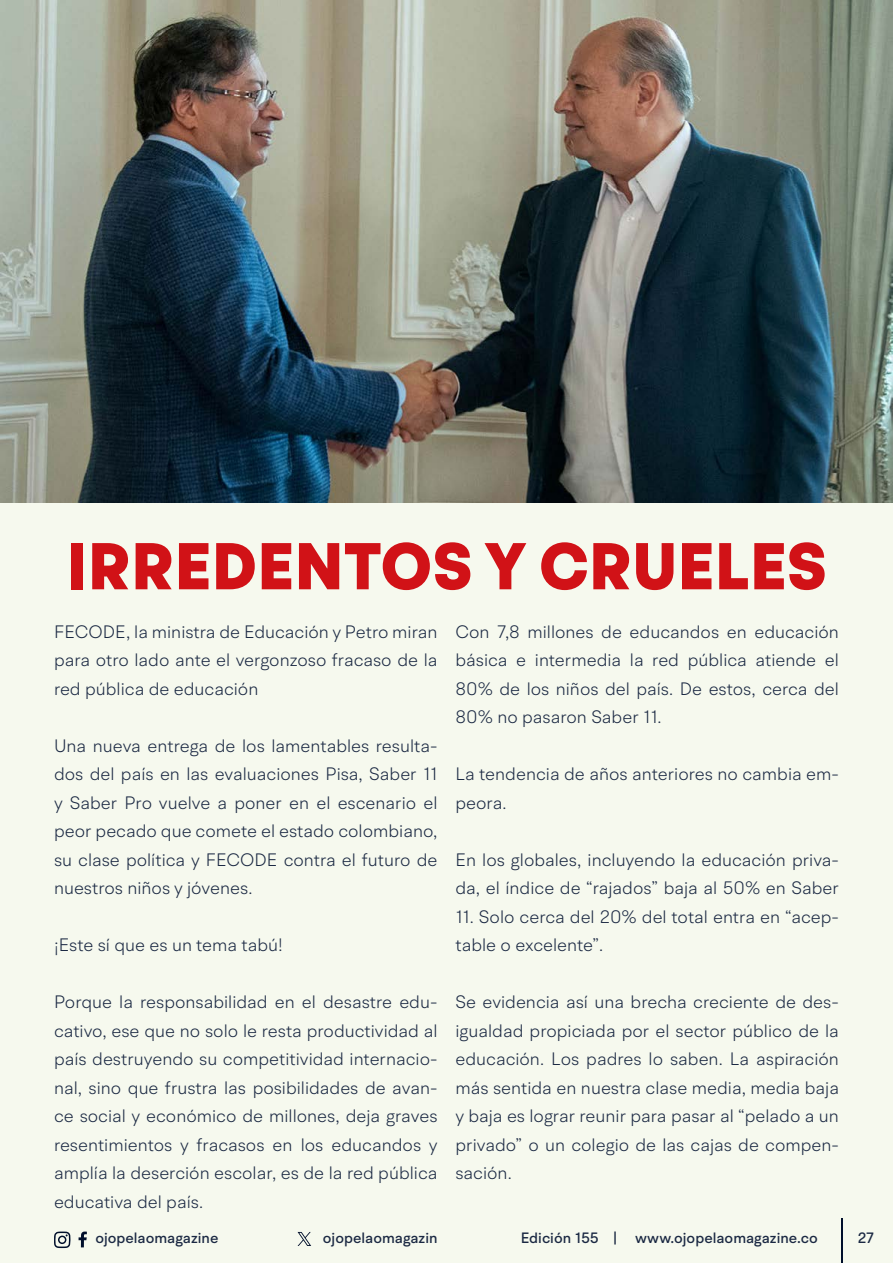
<style>
.page{position:relative;width:893px;height:1263px;background:#f6f9ee}
.page>*{position:absolute;margin:0;border:0;box-sizing:border-box;transform-origin:0 0}
.t1{font:900 66px "BR Hendrix";letter-spacing:.005em;color:#d11217}
.t2{font:300 18px/28.5px "BR Hendrix";color:#1b2943;text-align:justify}
.t3{font:500 15px "BR Hendrix";color:#1b2943}
</style>
<div class="page">
<svg style="left:79px;top:1231px;width:8px;height:16px"></svg>
<svg style="left:54px;top:1231px;width:17px;height:17px"></svg>
<hr style="left:841px;top:1219px;width:1px;height:44px;background:#000f2b">
<svg style="left:298px;top:1232px;width:13px;height:14px"></svg>
<img style="left:0;top:0;width:893px;height:502px">
<h1 class="t1" style="left:67px;top:525px;width:761px">IRREDENTOS Y CRUELES</h1>
<p class="t2" style="left:54px;top:617px;width:385px">FECODE, la ministra de Educación y Petro miran para otro lado ante el vergonzoso fracaso de la red pública de educación</p>
<p class="t2" style="left:54px;top:731px;width:385px">Una nueva entrega de los lamentables resulta&shy;dos del país en las evaluaciones Pisa, Saber 11 y Saber Pro vuelve a poner en el escenario el peor pecado que comete el estado colombiano, su clase política y FECODE contra el futuro de nuestros niños y jóvenes.</p>
<p class="t2" style="left:54px;top:930px;width:230px">¡Este sí que es un tema tabú!</p>
<p class="t2" style="left:54px;top:987px;width:385px">Porque la responsabilidad en el desastre edu&shy;cativo, ese que no solo le resta productividad al país destruyendo su competitividad internacio&shy;nal, sino que frustra las posibilidades de avan&shy;ce social y económico de millones, deja graves resentimientos y fracasos en los educandos y amplía la deserción escolar, es de la red pública educativa del país.</p>
<p class="t2" style="left:455px;top:617px;width:385px">Con 7,8 millones de educandos en educación básica e intermedia la red pública atiende el 80% de los niños del país. De estos, cerca del 80% no pasaron Saber 11.</p>
<p class="t2" style="left:455px;top:759px;width:385px">La tendencia de años anteriores no cambia em&shy;peora.</p>
<p class="t2" style="left:455px;top:845px;width:385px">En los globales, incluyendo la educación priva&shy;da, el índice de “rajados” baja al 50% en Saber</p>
<p class="t2" style="left:455px;top:902px;width:385px">11. Solo cerca del 20% del total entra en “acep&shy;table o excelente”.</p>
<p class="t2" style="left:455px;top:987px;width:385px">Se evidencia así una brecha creciente de des&shy;igualdad propiciada por el sector público de la educación. Los padres lo saben. La aspiración más sentida en nuestra clase media, media baja y baja es lograr reunir para pasar al “pelado a un privado” o un colegio de las cajas de compen&shy;sación.</p>
<p class="t3" style="left:95px;top:1229px;width:125px">ojopelaomagazine</p>
<p class="t3" style="left:323px;top:1229px;width:116px">ojopelaomagazin</p>
<p class="t3" style="left:521px;top:1229px;width:299px">Edición 155 | www.ojopelaomagazine.co</p>
<p class="t3" style="left:858px;top:1229px;width:18px">27</p>
</div>
